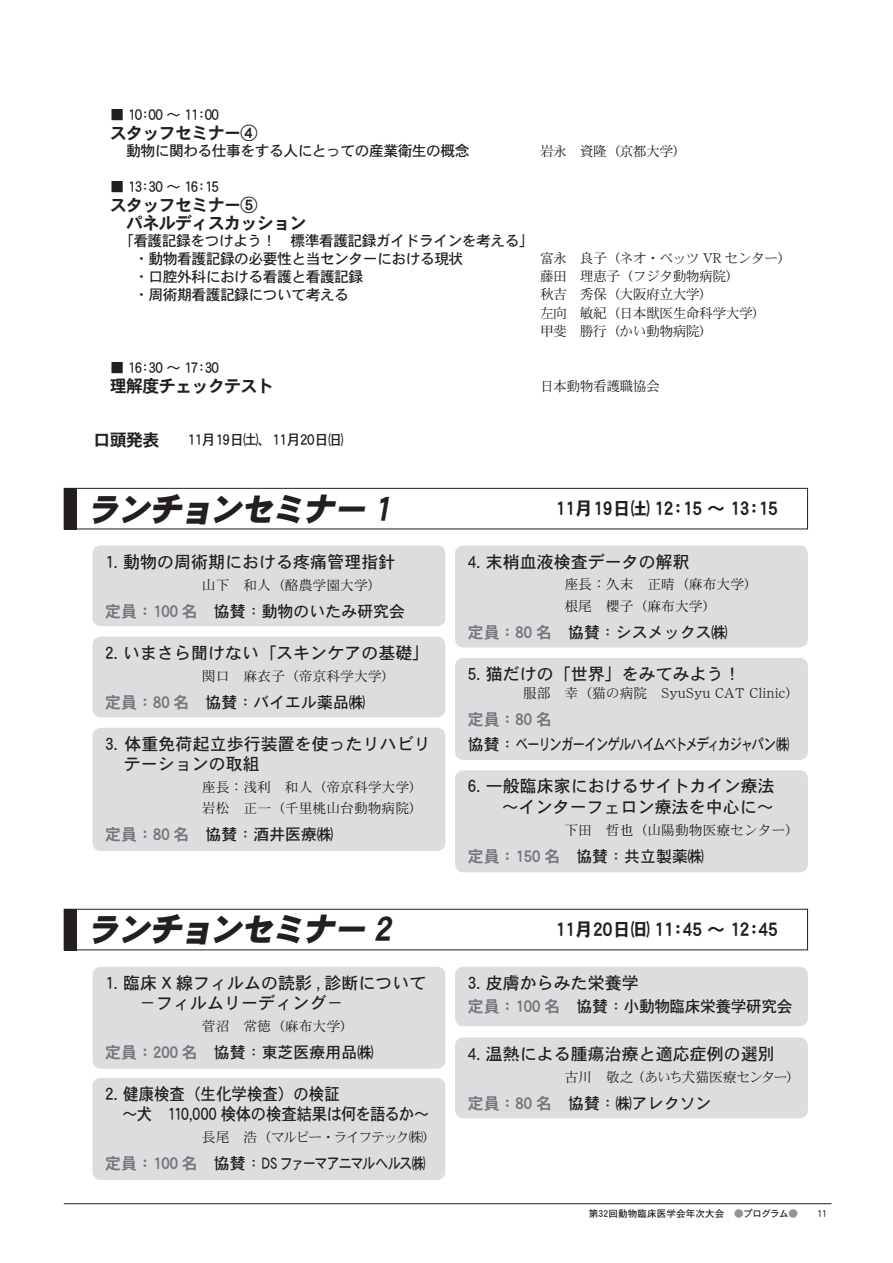
<style>
.page{position:relative;width:893px;height:1263px;background:#fff}
.page>*{position:absolute;margin:0;border:0;box-sizing:border-box;transform-origin:0 0}
.t1{font:italic 33px "DFHS Gothic Pro 5 W9";color:#231f20}
.t2{font:20.4px "DFHS Gothic Pro 5 W7";color:#231f20;scale:.91 1}
.t3{font:16.95px/20.2px "DFHS Gothic Pro 5 W5";color:#231f20}
.t4{font:16.95px/18px "DFHS Gothic Pro 5 W7";letter-spacing:-.04em;color:#231f20}
.t5{font:16.95px/20.2px "DFHS Gothic Pro 5 W5";color:#231f20;scale:.91 1}
.t6{font:16.35px "DFHS Gothic Pro 5 W5";letter-spacing:-.04em;color:#231f20;scale:.91 1}
.t7{font:15.9px "DFHS Gothic Pro 5 W5";color:#231f20}
.t8{font:15.9px "DFHS Gothic Pro 5 W5";letter-spacing:-.11em;color:#231f20}
.t9{font:15.9px "DFHS Gothic Pro 5 W5";letter-spacing:-.03em;color:#231f20}
.t10{font:15.9px "DFHS Gothic Pro 5 W7";color:#76787b}
.t11{font:15.15px "DFHS Mincho Pro 5 W3";color:#231f20;scale:.91 1}
.t12{font:14.85px/18px "DFHS Gothic Pro 5 W5";letter-spacing:-.04em;color:#231f20}
.t13{font:13.8px/18px "DFHS Mincho Pro 5 W3";letter-spacing:-.04em;color:#231f20}
.t14{font:13.8px/21.3px "DFHS Mincho Pro 5 W3";color:#231f20}
.t15{font:13.8px "DFHS Mincho Pro 5 W3";letter-spacing:-.085em;color:#231f20}
.t16{font:10.5px "DFHS Gothic Pro 5 W5";color:#231f20;scale:.91 1}
.t17{font:9.6px "DFHS Gothic Pro 5 W5";letter-spacing:.01em;color:#231f20}
.s1{font-size:14.85px}
.s2{font-size:15.15px}
.s3{font-size:36.3px}
.s4{font-size:18.6px}
.s5{font-size:18.75px}
.s6{font-family:"DFHS Gothic Pro 5 W7";color:#76787b}
.s7{font-family:"DFHS Gothic Pro 5 W7";font-size:17.55px;color:#76787b}
.s8{font-size:13.8px}
.s9{font-size:17.55px}
.s10{font-size:10.5px}
.s11{color:#939598}
</style>
<div class="page">
<hr style="left:64px;top:1203px;width:767px;height:1px;background:#231f20">
<div style="left:64px;top:488px;width:744px;height:41px;border:1px solid #231f20"></div>
<div style="left:64px;top:488px;width:13px;height:41px;background:#231f20"></div>
<div style="left:92px;top:637px;width:353px;height:80px;background:#dcdddf;border-radius:9px"></div>
<div style="left:92px;top:545px;width:353px;height:81px;background:#dcdddf;border-radius:9px"></div>
<div style="left:92px;top:728px;width:353px;height:123px;background:#dcdddf;border-radius:9px"></div>
<div style="left:455px;top:658px;width:353px;height:102px;background:#dcdddf;border-radius:9px"></div>
<div style="left:455px;top:770px;width:353px;height:102px;background:#dcdddf;border-radius:9px"></div>
<div style="left:455px;top:545px;width:353px;height:102px;background:#dcdddf;border-radius:9px"></div>
<div style="left:64px;top:909px;width:744px;height:41px;border:1px solid #231f20"></div>
<div style="left:64px;top:909px;width:13px;height:41px;background:#231f20"></div>
<div style="left:92px;top:967px;width:353px;height:102px;background:#dcdddf;border-radius:9px"></div>
<div style="left:92px;top:1078px;width:353px;height:102px;background:#dcdddf;border-radius:9px"></div>
<div style="left:455px;top:967px;width:353px;height:59px;background:#dcdddf;border-radius:9px"></div>
<div style="left:455px;top:1037px;width:353px;height:81px;background:#dcdddf;border-radius:9px"></div>
<p class="t6" style="left:110px;top:105px;width:122px"><span class="s1">■</span> 10<span class="s1">：</span>00 <span class="s1">～</span> 11<span class="s1">：</span>00</p>
<p class="t4" style="left:110px;top:124px;width:149px">スタッフセミナー④</p>
<p class="t12" style="left:126px;top:142px;width:345px">動物に関わる仕事をする人にとっての産業衛生の概念</p>
<p class="t13" style="left:540px;top:142px;width:148px">岩永 資隆（京都大学）</p>
<p class="t6" style="left:110px;top:178px;width:122px"><span class="s1">■</span> 13<span class="s1">：</span>30 <span class="s1">～</span> 16<span class="s1">：</span>15</p>
<p class="t4" style="left:126px;top:196px;width:182px;text-indent:-16px">スタッフセミナー⑤<br>パネルディスカッション</p>
<p class="t12" style="left:134px;top:231px;width:401px;text-indent:-15px">「看護記録をつけよう！ 標準看護記録ガイドラインを考える」・動物看護記録の必要性と当センターにおける現状</p>
<p class="t13" style="left:540px;top:249px;width:253px">富永 良子（ネオ・ベッツ <span class="s2">VR</span> センター）</p>
<p class="t12" style="left:134px;top:267px;width:231px">・口腔外科における看護と看護記録</p>
<p class="t13" style="left:540px;top:267px;width:201px">藤田 理恵子（フジタ動物病院）</p>
<p class="t12" style="left:134px;top:285px;width:216px">・周術期看護記録について考える</p>
<p class="t13" style="left:540px;top:285px;width:228px">秋吉 秀保（大阪府立大学）<br>左向 敏紀（日本獣医生命科学大学）甲斐 勝行（かい動物病院）</p>
<p class="t6" style="left:110px;top:358px;width:122px"><span class="s1">■</span> 16<span class="s1">：</span>30 <span class="s1">～</span> 17<span class="s1">：</span>30</p>
<p class="t4" style="left:110px;top:377px;width:165px">理解度チェックテスト</p>
<p class="t13" style="left:540px;top:377px;width:121px">日本動物看護職協会</p>
<p class="t4" style="left:94px;top:431px;width:67px">口頭発表</p>
<p class="t6" style="left:187px;top:431px;width:173px">11<span class="s1">月</span>19<span class="s1">日㈯、</span>11<span class="s1">月</span>20<span class="s1">日㈰</span></p>
<h1 class="t1" style="left:87px;top:491px;width:312px">ランチョンセミナー <span class="s3">1</span></h1>
<p class="t2" style="left:555px;top:497px;width:246px">11<span class="s4">月</span>19<span class="s4">日㈯</span> 12<span class="s4">：</span>15 <span class="s4">～</span> 13<span class="s4">：</span>15</p>
<p class="t3" style="left:105px;top:551px;width:292px"><span class="s5">1.</span> 動物の周術期における疼痛管理指針</p>
<p class="t14" style="left:202px;top:574px;width:181px">山下 和人（酪農学園大学）</p>
<p class="t7" style="left:105px;top:602px;width:301px"><span class="s6">定員：</span><span class="s7">100</span> <span class="s6">名</span> 協賛：動物のいたみ研究会</p>
<p class="t3" style="left:105px;top:642px;width:317px"><span class="s5">2.</span> いまさら聞けない｢スキンケアの基礎｣</p>
<p class="t14" style="left:202px;top:665px;width:195px">関口 麻衣子（帝京科学大学）</p>
<p class="t7" style="left:105px;top:693px;width:261px"><span class="s6">定員：</span><span class="s7">80</span> <span class="s6">名</span> 協賛：バイエル薬品㈱</p>
<p class="t3" style="left:124px;top:733px;width:308px;text-indent:-19px"><span class="s5">3.</span> 体重免荷起立歩行装置を使ったリハビリテーションの取組</p>
<p class="t14" style="left:202px;top:776px;width:223px">座長：浅利 和人（帝京科学大学）岩松 正一（千里桃山台動物病院）</p>
<p class="t7" style="left:105px;top:826px;width:229px"><span class="s6">定員：</span><span class="s7">80</span> <span class="s6">名</span> 協賛：酒井医療㈱</p>
<p class="t3" style="left:468px;top:551px;width:224px"><span class="s5">4.</span> 末梢血液検査データの解釈</p>
<p class="t14" style="left:564px;top:573px;width:195px;line-height:21.8px">座長：久末 正晴（麻布大学）根尾 櫻子（麻布大学）</p>
<p class="t7" style="left:468px;top:623px;width:261px"><span class="s6">定員：</span><span class="s7">80</span> <span class="s6">名</span> 協賛：シスメックス㈱</p>
<p class="t3" style="left:468px;top:663px;width:275px"><span class="s5">5.</span> 猫だけの「世界」をみてみよう！</p>
<p class="t11" style="left:523px;top:684px;width:305px"><span class="s8">服部 幸（猫の病院</span> SyuSyu CAT Clinic<span class="s8">）</span></p>
<p class="t10" style="left:468px;top:710px;width:86px">定員：<span class="s9">80</span> 名</p>
<p class="t8" style="left:468px;top:736px;width:323px">協賛：ベーリンガーインゲルハイムベトメディカジャパン㈱</p>
<p class="t3" style="left:468px;top:776px;width:309px;text-align:right"><span class="s5">6.</span> 一般臨床家におけるサイトカイン療法～インターフェロン療法を中心に～</p>
<p class="t14" style="left:564px;top:819px;width:236px">下田 哲也（山陽動物医療センター）</p>
<p class="t7" style="left:468px;top:847px;width:238px"><span class="s6">定員：</span><span class="s7">150</span> <span class="s6">名</span> 協賛：共立製薬㈱</p>
<h1 class="t1" style="left:87px;top:912px;width:313px">ランチョンセミナー <span class="s3">2</span></h1>
<p class="t2" style="left:555px;top:918px;width:246px">11<span class="s4">月</span>20<span class="s4">日㈰</span> 11<span class="s4">：</span>45 <span class="s4">～</span> 12<span class="s4">：</span>45</p>
<p class="t3" style="left:139px;top:972px;width:289px;text-indent:-34px"><span class="s5">1.</span> 臨床 <span class="s5">X</span> 線フィルムの読影 <span class="s5">,</span> 診断について－フィルムリーディング－</p>
<p class="t13" style="left:202px;top:1017px;width:154px">菅沼 常徳（麻布大学）</p>
<p class="t7" style="left:105px;top:1044px;width:270px"><span class="s6">定員：</span><span class="s7">200</span> <span class="s6">名</span> 協賛：東芝医療用品㈱</p>
<p class="t5" style="left:122px;top:1083px;width:339px;text-indent:-17px"><span class="s5">2.</span> 健康検査（生化学検査）の検証<br>～犬 <span class="s5">110,000</span> 検体の検査結果は何を語るか～</p>
<p class="t15" style="left:202px;top:1130px;width:236px">長尾 浩（マルピー・ライフテック㈱）</p>
<p class="t8" style="left:105px;top:1155px;width:322px"><span class="s6">定員：</span><span class="s7">100</span> <span class="s6">名</span> 協賛：<span class="s9">DS</span> ファーマアニマルヘルス㈱</p>
<p class="t3" style="left:468px;top:972px;width:173px"><span class="s5">3.</span> 皮膚からみた栄養学</p>
<p class="t9" style="left:468px;top:998px;width:326px"><span class="s6">定員：</span><span class="s7">100</span> <span class="s6">名</span> 協賛：小動物臨床栄養学研究会</p>
<p class="t3" style="left:468px;top:1043px;width:309px"><span class="s5">4.</span> 温熱による腫瘍治療と適応症例の選別</p>
<p class="t13" style="left:564px;top:1067px;width:237px">古川 敬之（あいち犬猫医療センター）</p>
<p class="t7" style="left:468px;top:1094px;width:245px"><span class="s6">定員：</span><span class="s7">80</span> <span class="s6">名</span> 協賛：㈱アレクソン</p>
<p class="t17" style="left:589px;top:1208px;width:211px">第<span class="s10">32</span>回動物臨床医学会年次大会 <span class="s11">●</span>プログラム<span class="s11">●</span></p>
<p class="t16" style="left:817px;top:1207px;width:12px">11</p>
</div>
